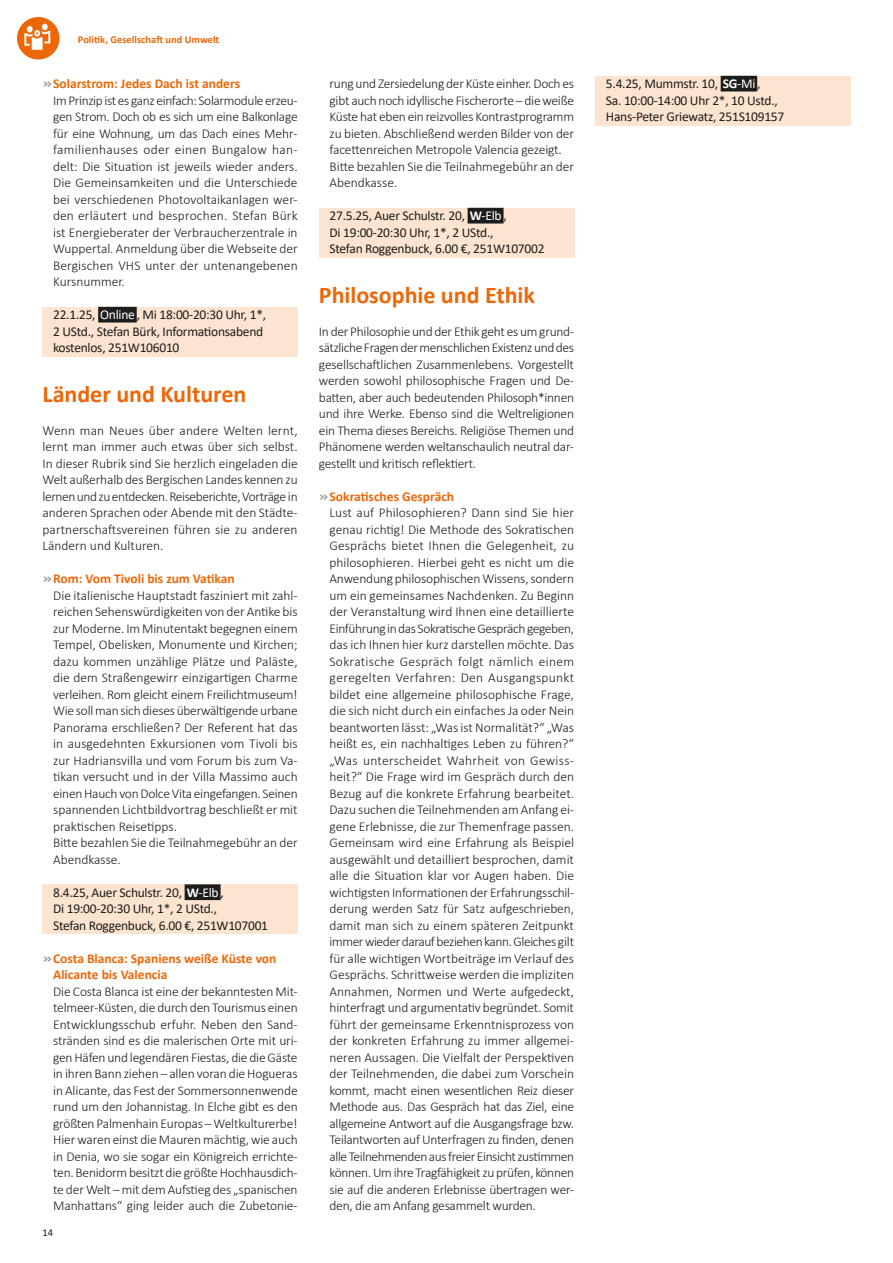
<style>
.page{position:relative;width:893px;height:1263px;background:#fff}
.page>*{position:absolute;margin:0;border:0;box-sizing:border-box;transform-origin:0 0}
.t1{font:700 24px "Calibri";color:#ec6708}
.t2{font:300 13.5px/16.5px "Calibri";letter-spacing:-.005em;color:#1d1d1b}
.t3{font:13.5px/16.5px "Calibri";letter-spacing:-.02em;color:#1d1d1b}
.t4{font:700 13.5px/16.5px "Calibri";color:#ec6708}
.t5{font:700 10.5px "Calibri";color:#ec6708}
.t6{font:10.5px "Calibri";color:#1d1d1b}
.s1{font-family:"Verdana";font-weight:700;font-size:12px;color:#9d9d9d}
.s2{font-weight:700;color:#ec6708}
.s3{color:#fff}
.s4{font-weight:700;color:#fff}
.s5{font-family:"Verdana";font-size:12px;color:#9d9d9d}
</style>
<div class="page">
<div style="left:17px;top:17px;width:43px;height:43px;background:#ec6708;border-radius:50%"></div>
<svg style="left:24px;top:24px;width:26px;height:26px"></svg>
<div style="left:43px;top:307px;width:255px;height:50px;background:#fde4d0"></div>
<div style="left:98px;top:307px;width:39px;height:16px;background:#1d1d1b"></div>
<div style="left:43px;top:885px;width:255px;height:49px;background:#fde4d0"></div>
<div style="left:185px;top:884px;width:36px;height:16px;background:#1d1d1b"></div>
<div style="left:319px;top:208px;width:255px;height:50px;background:#fde4d0"></div>
<div style="left:468px;top:208px;width:35px;height:16px;background:#1d1d1b"></div>
<div style="left:595px;top:76px;width:255px;height:50px;background:#fde4d0"></div>
<div style="left:721px;top:76px;width:36px;height:16px;background:#1d1d1b"></div>
<p class="t5" style="left:78px;top:32px;width:143px">Politik, Gesellschaft und Umwelt</p>
<p class="t2" style="left:53px;top:75px;width:246px;text-indent:-11px"><span class="s1">»</span><span class="s2">Solarstrom: Jedes Dach ist anders<br></span>Im Prinzip ist es ganz einfach: Solarmodule erzeu&shy;gen Strom. Doch ob es sich um eine Balkonlage für eine Wohnung, um das Dach eines Mehr&shy;familienhauses oder einen Bungalow han&shy;delt: Die Situation ist jeweils wieder anders.<br>Die Gemeinsamkeiten und die Unterschiede bei verschiedenen Photovoltaikanlagen wer&shy;den erläutert und besprochen. Stefan Bürk ist Energieberater der Verbraucherzentrale in Wuppertal. Anmeldung über die Webseite der Bergischen VHS unter der untenangebenen Kursnummer.</p>
<p class="t3" style="left:53px;top:306px;width:215px">22.1.25, <span class="s3">Online</span> , Mi 18:00-20:30 Uhr, 1*,<br>2 UStd., Stefan Bürk, Informationsabend kostenlos, 251W106010</p>
<h1 class="t1" style="left:43px;top:377px;width:205px">Länder und Kulturen</h1>
<p class="t2" style="left:43px;top:422px;width:257px;text-align:justify">Wenn man Neues über andere Welten lernt, lernt man immer auch etwas über sich selbst.<br>In dieser Rubrik sind Sie herzlich eingeladen die Welt außerhalb des Bergischen Landes kennen zu lernen und zu entdecken. Reiseberichte, Vorträge in anderen Sprachen oder Abende mit den Städte&shy;partnerschaftsvereinen führen sie zu anderen Ländern und Kulturen.</p>
<p class="t2" style="left:53px;top:570px;width:246px;text-indent:-11px"><span class="s1">»</span><span class="s2">Rom: Vom Tivoli bis zum Vatikan<br></span>Die italienische Hauptstadt fasziniert mit zahl&shy;reichen Sehenswürdigkeiten von der Antike bis zur Moderne. Im Minutentakt begegnen einem Tempel, Obelisken, Monumente und Kirchen; dazu kommen unzählige Plätze und Paläste, die dem Straßengewirr einzigartigen Charme verleihen. Rom gleicht einem Freilichtmuseum!<br>Wie soll man sich dieses überwältigende urbane Panorama erschließen? Der Referent hat das in ausgedehnten Exkursionen vom Tivoli bis zur Hadriansvilla und vom Forum bis zum Va&shy;tikan versucht und in der Villa Massimo auch einen Hauch von Dolce Vita eingefangen. Seinen spannenden Lichtbildvortrag beschließt er mit praktischen Reisetipps.<br>Bitte bezahlen Sie die Teilnahmegebühr an der Abendkasse.</p>
<p class="t3" style="left:53px;top:884px;width:216px">8.4.25, Auer Schulstr. 20, <span class="s4">W</span><span class="s3">-Elb</span> ,<br>Di 19:00-20:30 Uhr, 1*, 2 UStd.,<br>Stefan Roggenbuck, 6.00 €, 251W107001</p>
<p class="t4" style="left:53px;top:950px;width:225px;text-indent:-11px"><span class="s5">»</span>Costa Blanca: Spaniens weiße Küste von<br>Alicante bis Valencia</p>
<p class="t2" style="left:53px;top:983px;width:246px;text-align:justify">Die Costa Blanca ist eine der bekanntesten Mit&shy;telmeer-Küsten, die durch den Tourismus einen Entwicklungsschub erfuhr. Neben den Sand&shy;stränden sind es die malerischen Orte mit uri&shy;gen Häfen und legendären Fiestas, die die Gäste in ihren Bann ziehen – allen voran die Hogueras in Alicante, das Fest der Sommersonnenwende rund um den Johannistag. In Elche gibt es den größten Palmenhain Europas – Weltkulturerbe!<br>Hier waren einst die Mauren mächtig, wie auch in Denia, wo sie sogar ein Königreich errichte&shy;ten. Benidorm besitzt die größte Hochhausdich&shy;te der Welt – mit dem Aufstieg des „spanischen Manhattans“ ging leider auch die Zubetonie-</p>
<p class="t6" style="left:43px;top:1225px;width:12px">14</p>
<p class="t2" style="left:330px;top:75px;width:246px">rung und Zersiedelung der Küste einher. Doch es gibt auch noch idyllische Fischerorte – die weiße Küste hat eben ein reizvolles Kontrastprogramm zu bieten. Abschließend werden Bilder von der facettenreichen Metropole Valencia gezeigt.<br>Bitte bezahlen Sie die Teilnahmegebühr an der Abendkasse.</p>
<p class="t3" style="left:330px;top:207px;width:216px">27.5.25, Auer Schulstr. 20, <span class="s4">W</span><span class="s3">-Elb</span> ,<br>Di 19:00-20:30 Uhr, 1*, 2 UStd.,<br>Stefan Roggenbuck, 6.00 €, 251W107002</p>
<h1 class="t1" style="left:319px;top:278px;width:218px">Philosophie und Ethik</h1>
<p class="t2" style="left:319px;top:323px;width:257px;text-align:justify">In der Philosophie und der Ethik geht es um grund&shy;sätzliche Fragen der menschlichen Existenz und des gesellschaftlichen Zusammenlebens. Vorgestellt werden sowohl philosophische Fragen und De&shy;batten, aber auch bedeutenden Philosoph*innen und ihre Werke. Ebenso sind die Weltreligionen ein Thema dieses Bereichs. Religiöse Themen und Phänomene werden weltanschaulich neutral dar&shy;gestellt und kritisch reflektiert.</p>
<p class="t2" style="left:330px;top:488px;width:246px;text-indent:-11px"><span class="s1">»</span><span class="s2">Sokratisches Gespräch<br></span>Lust auf Philosophieren? Dann sind Sie hier genau richtig! Die Methode des Sokratischen Gesprächs bietet Ihnen die Gelegenheit, zu philosophieren. Hierbei geht es nicht um die Anwendung philosophischen Wissens, sondern um ein gemeinsames Nachdenken. Zu Beginn der Veranstaltung wird Ihnen eine detaillierte Einführung in das Sokratische Gespräch gegeben, das ich Ihnen hier kurz darstellen möchte. Das Sokratische Gespräch folgt nämlich einem geregelten Verfahren: Den Ausgangspunkt bildet eine allgemeine philosophische Frage, die sich nicht durch ein einfaches Ja oder Nein beantworten lässt: „Was ist Normalität?“ „Was heißt es, ein nachhaltiges Leben zu führen?“ „Was unterscheidet Wahrheit von Gewiss&shy;heit?“ Die Frage wird im Gespräch durch den Bezug auf die konkrete Erfahrung bearbeitet.<br>Dazu suchen die Teilnehmenden am Anfang ei&shy;gene Erlebnisse, die zur Themenfrage passen.<br>Gemeinsam wird eine Erfahrung als Beispiel ausgewählt und detailliert besprochen, damit alle die Situation klar vor Augen haben. Die wichtigsten Informationen der Erfahrungsschil&shy;derung werden Satz für Satz aufgeschrieben, damit man sich zu einem späteren Zeitpunkt immer wieder darauf beziehen kann. Gleiches gilt für alle wichtigen Wortbeiträge im Verlauf des Gesprächs. Schrittweise werden die impliziten Annahmen, Normen und Werte aufgedeckt, hinterfragt und argumentativ begründet. Somit führt der gemeinsame Erkenntnisprozess von der konkreten Erfahrung zu immer allgemei&shy;neren Aussagen. Die Vielfalt der Perspektiven der Teilnehmenden, die dabei zum Vorschein kommt, macht einen wesentlichen Reiz dieser Methode aus. Das Gespräch hat das Ziel, eine allgemeine Antwort auf die Ausgangsfrage bzw.<br>Teilantworten auf Unterfragen zu finden, denen alle Teilnehmenden aus freier Einsicht zustimmen können. Um ihre Tragfähigkeit zu prüfen, können sie auf die anderen Erlebnisse übertragen wer&shy;den, die am Anfang gesammelt wurden.</p>
<p class="t3" style="left:606px;top:75px;width:180px">5.4.25, Mummstr. 10, <span class="s4">SG</span><span class="s3">-Mi</span> ,<br>Sa. 10:00-14:00 Uhr 2*, 10 Ustd.,<br>Hans-Peter Griewatz, 251S109157</p>
</div>
